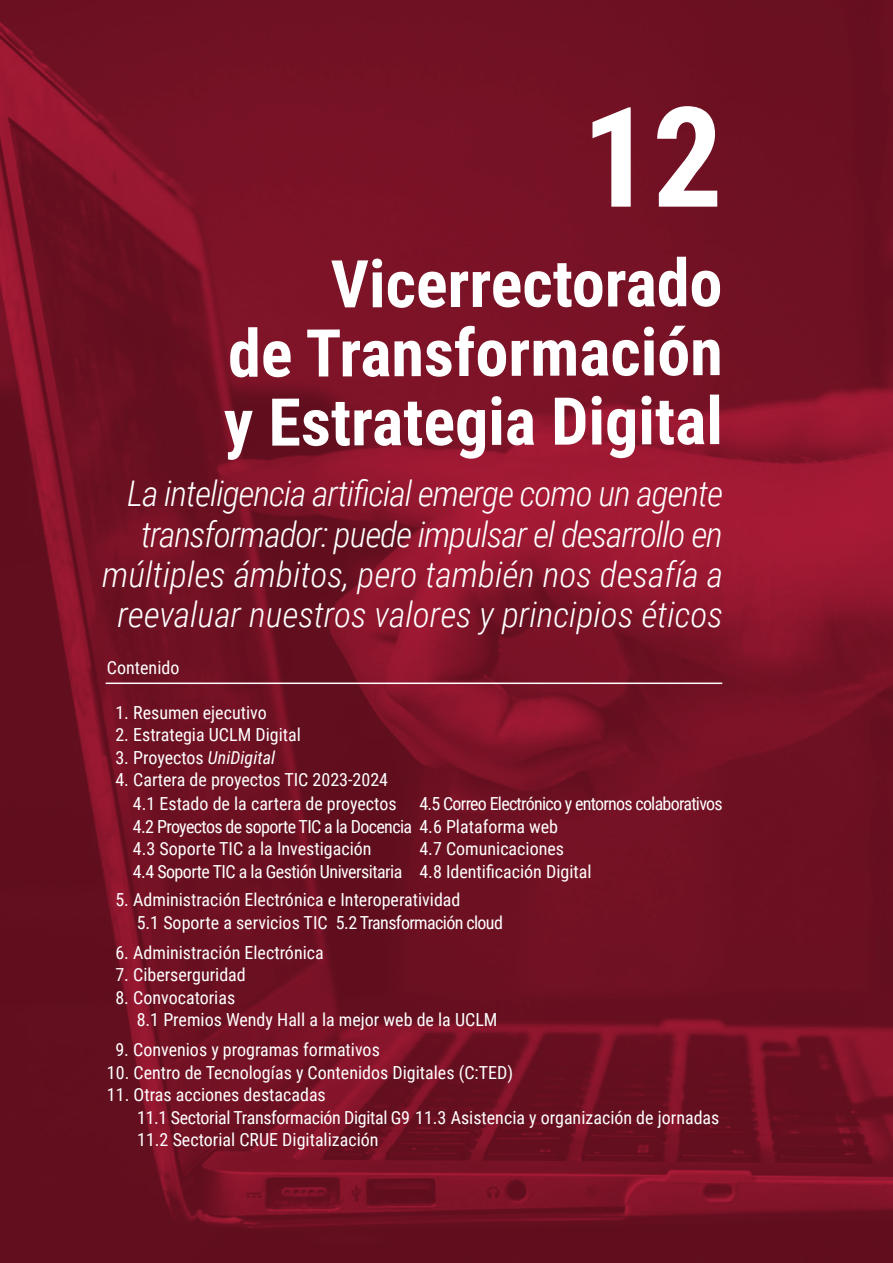
<style>
.page{position:relative;width:893px;height:1263px;background:#fff}
.page>*{position:absolute;margin:0;border:0;box-sizing:border-box;transform-origin:0 0}
.txt_corrido{font:700 139.5px "Roboto Condensed";color:#fff}
.txt_corrido-2{font:700 66px "Roboto Condensed";letter-spacing:-.005em;color:#fff}
.txt_corrido-3{font:italic 300 35.4px/40.2px "Roboto Condensed";letter-spacing:-.03em;color:#fff;text-align:center}
.txt_corrido-4{font:italic 300 35.4px "Roboto Condensed";letter-spacing:-.01em;color:#fff}
.txt_corrido-5{font:18px "Roboto Condensed";color:#fff}
.txt_corrido-6{font:18px "Roboto Condensed";letter-spacing:-.035em;color:#fff}
.txt_corrido-7{font:18px "Roboto Condensed";letter-spacing:-.04em;color:#fff}
.txt_corrido-8{font:18px "Roboto Condensed";letter-spacing:-.03em;color:#fff}
.s1{font-style:italic}
</style>
<div class="page">
<img style="left:0;top:0;width:893px;height:1263px">
<hr style="left:106px;top:682px;width:616px;height:2px;background:#fff">
<p class="txt_corrido" style="left:582px;top:59px;width:143px">12</p>
<p class="txt_corrido-2" style="left:331px;top:237px;width:393px">Vicerrectorado</p>
<p class="txt_corrido-2" style="left:228px;top:306px;width:496px">de Transformación</p>
<p class="txt_corrido-2" style="left:224px;top:375px;width:501px">y Estrategia Digital</p>
<p class="txt_corrido-3" style="left:127px;top:472px;width:597px">La inteligencia artificial emerge como un agente transformador: puede impulsar el desarrollo en</p>
<p class="txt_corrido-4" style="left:102px;top:549px;width:622px">múltiples ámbitos, pero también nos desafía a</p>
<p class="txt_corrido-4" style="left:117px;top:590px;width:607px">reevaluar nuestros valores y principios éticos</p>
<p class="txt_corrido-5" style="left:107px;top:654px;width:74px">Contenido</p>
<p class="txt_corrido-5" style="left:115px;top:699px;width:153px">1. Resumen ejecutivo</p>
<p class="txt_corrido-5" style="left:115px;top:722px;width:187px">2. Estrategia UCLM Digital</p>
<p class="txt_corrido-5" style="left:115px;top:744px;width:161px">3. Proyectos <span class="s1">UniDigital</span></p>
<p class="txt_corrido-5" style="left:115px;top:767px;width:274px">4. Cartera de proyectos TIC 2023-2024</p>
<p class="txt_corrido-7" style="left:419px;top:791px;width:305px">4.5 Correo Electrónico y entornos colaborativos</p>
<p class="txt_corrido-5" style="left:419px;top:836px;width:146px">4.7 Comunicaciones</p>
<p class="txt_corrido-5" style="left:419px;top:859px;width:174px">4.8 Identificación Digital</p>
<p class="txt_corrido-5" style="left:133px;top:791px;width:265px">4.1 Estado de la cartera de proyectos</p>
<p class="txt_corrido-6" style="left:133px;top:814px;width:427px">4.2 Proyectos de soporte TIC a la Docencia 4.6 Plataforma web</p>
<p class="txt_corrido-5" style="left:133px;top:836px;width:240px">4.3 Soporte TIC a la Investigación</p>
<p class="txt_corrido-8" style="left:133px;top:859px;width:271px">4.4 Soporte TIC a la Gestión Universitaria</p>
<p class="txt_corrido-5" style="left:115px;top:887px;width:347px">5. Administración Electrónica e Interoperatividad</p>
<p class="txt_corrido-6" style="left:137px;top:909px;width:368px">5.1 Soporte a servicios TIC 5.2 Transformación cloud</p>
<p class="txt_corrido-5" style="left:115px;top:939px;width:210px">6. Administración Electrónica</p>
<p class="txt_corrido-5" style="left:115px;top:962px;width:132px">7. Ciberserguridad</p>
<p class="txt_corrido-5" style="left:115px;top:984px;width:121px">8. Convocatorias</p>
<p class="txt_corrido-5" style="left:137px;top:1007px;width:362px">8.1 Premios Wendy Hall a la mejor web de la UCLM</p>
<p class="txt_corrido-5" style="left:115px;top:1037px;width:266px">9. Convenios y programas formativos</p>
<p class="txt_corrido-5" style="left:107px;top:1059px;width:408px">10. Centro de Tecnologías y Contenidos Digitales (C:TED)</p>
<p class="txt_corrido-5" style="left:107px;top:1082px;width:220px">11. Otras acciones destacadas</p>
<p class="txt_corrido-5" style="left:137px;top:1105px;width:584px">11.1 Sectorial Transformación Digital G9 11.3 Asistencia y organización de jornadas</p>
<p class="txt_corrido-5" style="left:137px;top:1127px;width:243px">11.2 Sectorial CRUE Digitalización</p>
</div>
